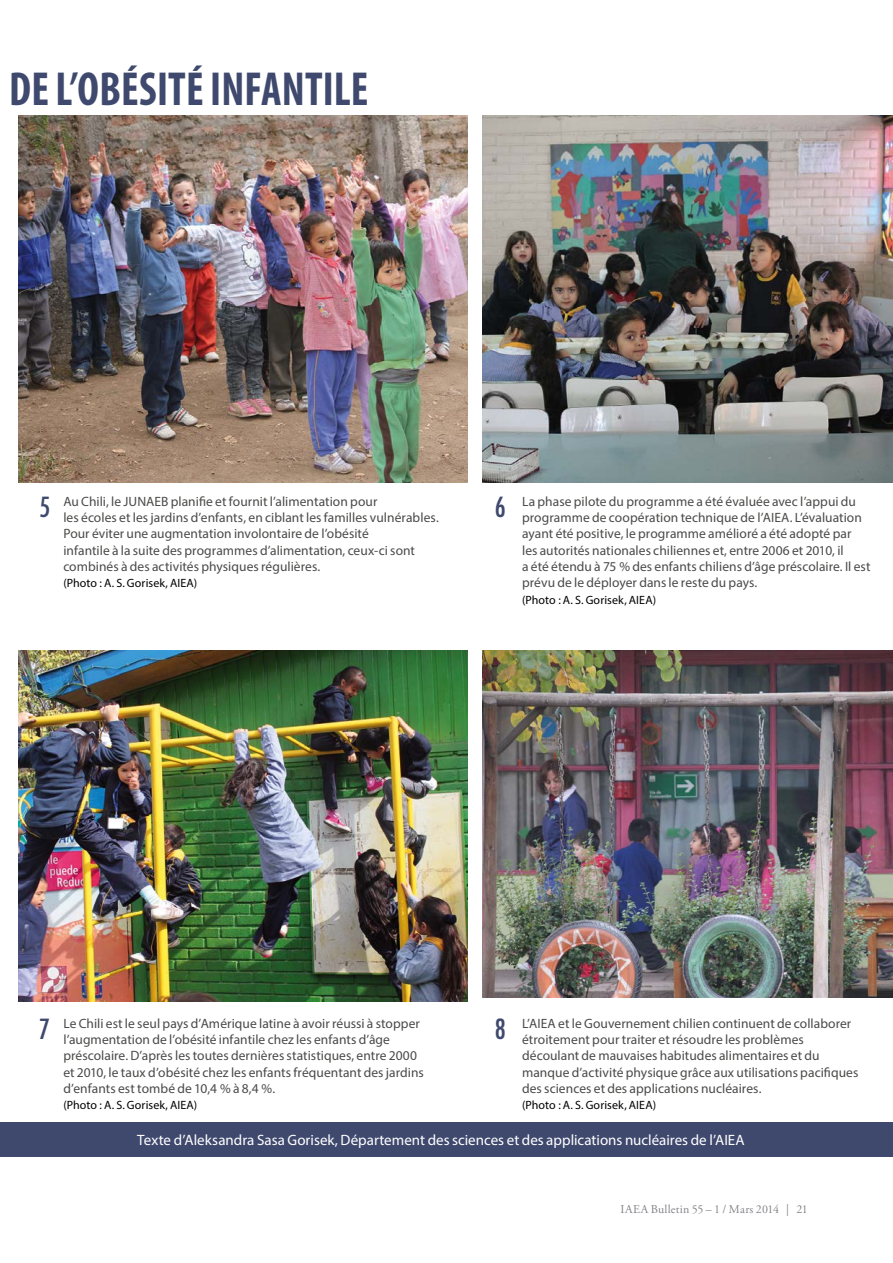
<style>
.page{position:relative;width:893px;height:1263px;background:#fff}
.page>*{position:absolute;margin:0;border:0;box-sizing:border-box;transform-origin:0 0}
.t1{font:700 condensed 48px "Myriad Pro";letter-spacing:.005em;color:#3f496e;scale:.93 1}
.t2{font:condensed 27px "Futura";color:#3f496e}
.t3{font:15px "Myriad Pro";color:#fff}
.t4{font:13.5px/16.2px "Myriad Pro";letter-spacing:.005em;color:#4a4a49}
.t5{font:12px "Myriad Pro";letter-spacing:.01em;color:#000}
.t6{font:12px "Adobe Garamond Pro";letter-spacing:.02em;color:#858288}
</style>
<div class="page">
<img style="left:19px;top:116px;width:448px;height:367px">
<img style="left:482px;top:651px;width:411px;height:347px">
<img style="left:482px;top:115px;width:411px;height:368px">
<img style="left:19px;top:651px;width:448px;height:351px">
<div style="left:0;top:1122px;width:893px;height:35px;background:#3f496e"></div>
<h1 class="t1" style="left:9px;top:59px;width:388px">DE L’OBÉSITÉ INFANTILE</h1>
<p class="t4" style="left:63px;top:493px;width:377px">Au Chili, le JUNAEB planifie et fournit l’alimentation pour<br>les écoles et les jardins d’enfants, en ciblant les familles vulnérables.<br>Pour éviter une augmentation involontaire de l’obésité<br>infantile à la suite des programmes d’alimentation, ceux-ci sont combinés à des activités physiques régulières.</p>
<p class="t5" style="left:63px;top:576px;width:136px">(Photo : A. S. Gorisek, AIEA)</p>
<h2 class="t2" style="left:39px;top:491px;width:13px">5</h2>
<h2 class="t2" style="left:495px;top:491px;width:13px">6</h2>
<p class="t4" style="left:522px;top:493px;width:350px">La phase pilote du programme a été évaluée avec l’appui du programme de coopération technique de l’AIEA. L’évaluation ayant été positive, le programme amélioré a été adopté par<br>les autorités nationales chiliennes et, entre 2006 et 2010, il<br>a été étendu à 75 % des enfants chiliens d’âge préscolaire. Il est prévu de le déployer dans le reste du pays.</p>
<p class="t5" style="left:522px;top:592px;width:136px">(Photo : A. S. Gorisek, AIEA)</p>
<p class="t4" style="left:63px;top:1015px;width:362px">Le Chili est le seul pays d’Amérique latine à avoir réussi à stopper l’augmentation de l’obésité infantile chez les enfants d’âge préscolaire. D’après les toutes dernières statistiques, entre 2000 et 2010, le taux d’obésité chez les enfants fréquentant des jardins d’enfants est tombé de 10,4 % à 8,4 %.</p>
<p class="t5" style="left:63px;top:1098px;width:136px">(Photo : A. S. Gorisek, AIEA)</p>
<h2 class="t2" style="left:39px;top:1013px;width:13px">7</h2>
<h2 class="t2" style="left:495px;top:1013px;width:13px">8</h2>
<p class="t4" style="left:522px;top:1015px;width:338px">L’AIEA et le Gouvernement chilien continuent de collaborer étroitement pour traiter et résoudre les problèmes découlant de mauvaises habitudes alimentaires et du manque d’activité physique grâce aux utilisations pacifiques des sciences et des applications nucléaires.</p>
<p class="t5" style="left:522px;top:1098px;width:136px">(Photo : A. S. Gorisek, AIEA)</p>
<p class="t3" style="left:137px;top:1131px;width:609px">Texte d’Aleksandra Sasa Gorisek, Département des sciences et des applications nucléaires de l’AIEA</p>
<p class="t6" style="left:620px;top:1201px;width:189px">IAEA Bulletin 55 – 1 / Mars 2014 | 21</p>
</div>
